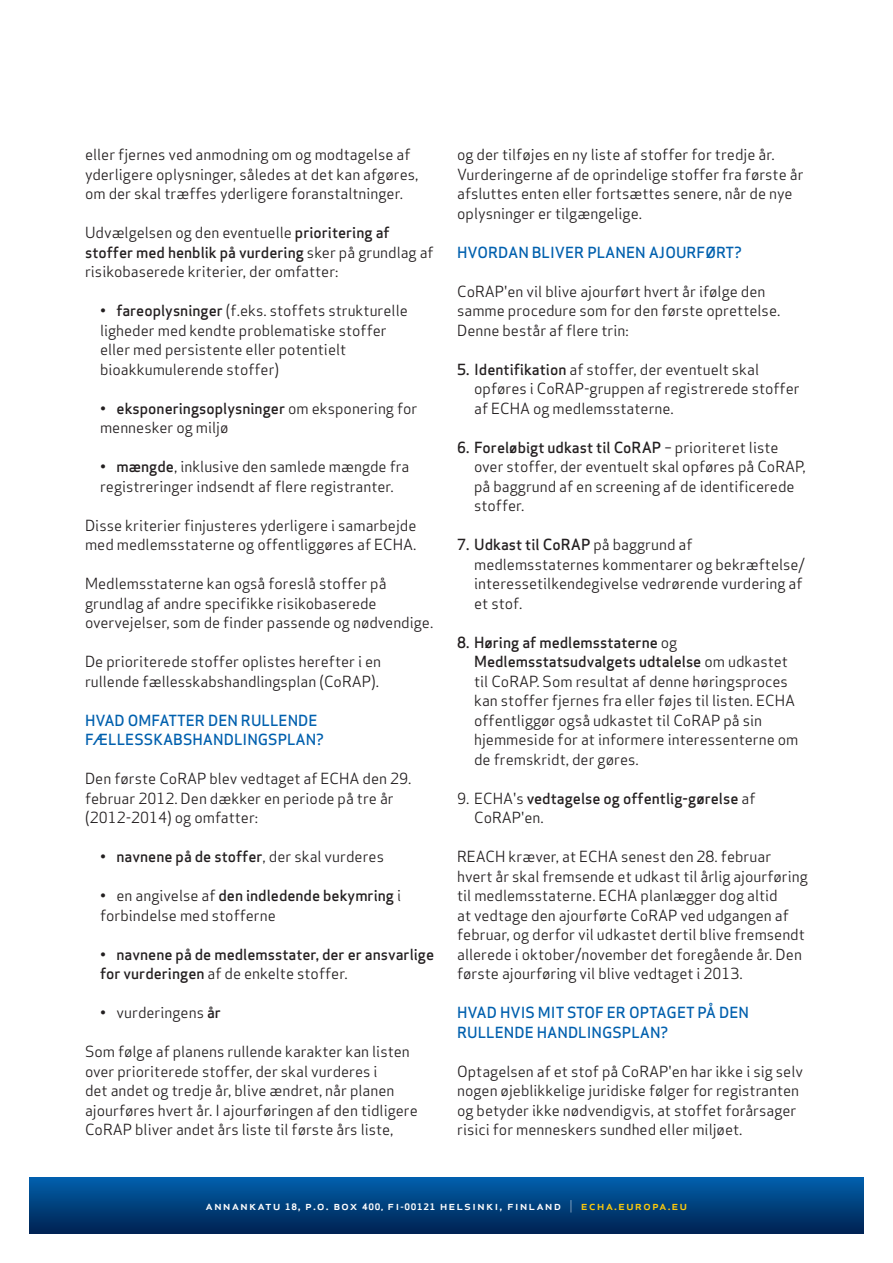
<style>
.page{position:relative;width:893px;height:1263px;background:#fff}
.page>*{position:absolute;margin:0;border:0;box-sizing:border-box;transform-origin:0 0}
.t1{font:15px/19.5px "Apex Sans";color:#231f20}
.t2{font:500 15px/19.5px "Apex Sans";color:#231f20}
.t3{font:500 15px/19.5px "Apex Sans";color:#0160ae}
.t4{font:500 12.15px "Apex Sans";letter-spacing:.075em;color:#fff;scale:1.08 1}
.s1{font-weight:500}
.s2{font-weight:400}
.s3{font-weight:700;font-size:8.7px}
.s4{font-weight:700;font-size:8.25px}
.s5{font-weight:300}
.s6{color:#feca0a}
</style>
<div class="page">
<svg style="left:30px;top:1178px;width:833px;height:55px;background:#00407e"></svg>
<p class="t1" style="left:85px;top:144px;width:335px">eller fjernes ved anmodning om og modtagelse af yderligere oplysninger, således at det kan afgøres, om der skal træffes yderligere foranstaltninger.</p>
<p class="t1" style="left:85px;top:222px;width:350px">Udvælgelsen og den eventuelle <span class="s1">prioritering af stoffer med henblik på vurdering</span> sker på grundlag af risikobaserede kriterier, der omfatter:</p>
<p class="t1" style="left:100px;top:300px;width:309px"><span class="s1">• fareoplysninger</span> (f.eks. stoffets strukturelle ligheder med kendte problematiske stoffer eller med persistente eller potentielt bioakkumulerende stoffer)</p>
<p class="t1" style="left:100px;top:397px;width:319px"><span class="s1">• eksponeringsoplysninger</span> om eksponering for mennesker og miljø</p>
<p class="t1" style="left:100px;top:456px;width:311px"><span class="s1">• mængde</span>, inklusive den samlede mængde fra registreringer indsendt af flere registranter.</p>
<p class="t1" style="left:85px;top:514px;width:333px">Disse kriterier finjusteres yderligere i samarbejde med medlemsstaterne og offentliggøres af ECHA.</p>
<p class="t1" style="left:85px;top:573px;width:350px">Medlemsstaterne kan også foreslå stoffer på grundlag af andre specifikke risikobaserede overvejelser, som de finder passende og nødvendige.</p>
<p class="t1" style="left:85px;top:651px;width:298px">De prioriterede stoffer oplistes herefter i en rullende fællesskabshandlingsplan (CoRAP).</p>
<p class="t3" style="left:85px;top:709px;width:240px">HVAD OMFATTER DEN RULLENDE<br>FÆLLESSKABSHANDLINGSPLAN?</p>
<p class="t1" style="left:85px;top:768px;width:328px">Den første CoRAP blev vedtaget af ECHA den 29. februar 2012. Den dækker en periode på tre år (2012-2014) og omfatter:</p>
<p class="t2" style="left:100px;top:845px;width:285px">• navnene på de stoffer<span class="s2">, der skal vurderes</span></p>
<p class="t1" style="left:100px;top:885px;width:303px">• en angivelse af <span class="s1">den indledende bekymring</span> i forbindelse med stofferne</p>
<p class="t2" style="left:100px;top:943px;width:336px">• navnene på de medlemsstater, der er ansvarlige for vurderingen <span class="s2">af de enkelte stoffer.</span></p>
<p class="t1" style="left:100px;top:1002px;width:122px">• vurderingens <span class="s1">år</span></p>
<p class="t1" style="left:85px;top:1041px;width:334px">Som følge af planens rullende karakter kan listen over prioriterede stoffer, der skal vurderes i<br>det andet og tredje år, blive ændret, når planen ajourføres hvert år. I ajourføringen af den tidligere CoRAP bliver andet års liste til første års liste,</p>
<p class="t1" style="left:457px;top:144px;width:348px">og der tilføjes en ny liste af stoffer for tredje år.<br>Vurderingerne af de oprindelige stoffer fra første år afsluttes enten eller fortsættes senere, når de nye oplysninger er tilgængelige.</p>
<p class="t3" style="left:457px;top:241px;width:286px">HVORDAN BLIVER PLANEN AJOURFØRT?</p>
<p class="t1" style="left:457px;top:280px;width:325px">CoRAP'en vil blive ajourført hvert år ifølge den samme procedure som for den første oprettelse.<br>Denne består af flere trin:</p>
<p class="t1" style="left:474px;top:358px;width:327px;text-indent:-17px"><span class="s1">5. Identifikation</span> af stoffer, der eventuelt skal opføres i CoRAP-gruppen af registrerede stoffer af ECHA og medlemsstaterne.</p>
<p class="t1" style="left:474px;top:436px;width:333px;text-indent:-17px"><span class="s1">6. Foreløbigt udkast til CoRAP</span> – prioriteret liste over stoffer, der eventuelt skal opføres på CoRAP, på baggrund af en screening af de identificerede stoffer.</p>
<p class="t1" style="left:474px;top:534px;width:332px;text-indent:-17px"><span class="s1">7. Udkast til CoRAP</span> på baggrund af medlemsstaternes kommentarer og bekræftelse/ interessetilkendegivelse vedrørende vurdering af et stof.</p>
<p class="t1" style="left:474px;top:631px;width:326px;text-indent:-17px"><span class="s1">8. Høring af medlemsstaterne</span> og <span class="s1">Medlemsstatsudvalgets udtalelse</span> om udkastet til CoRAP. Som resultat af denne høringsproces kan stoffer fjernes fra eller føjes til listen. ECHA offentliggør også udkastet til CoRAP på sin hjemmeside for at informere interessenterne om de fremskridt, der gøres.</p>
<p class="t2" style="left:474px;top:787px;width:283px;text-indent:-17px"><span class="s2">9. ECHA's</span> vedtagelse og offentlig-gørelse <span class="s2">af<br>CoRAP'en.</span></p>
<p class="t1" style="left:457px;top:846px;width:352px">REACH kræver, at ECHA senest den 28. februar hvert år skal fremsende et udkast til årlig ajourføring til medlemsstaterne. ECHA planlægger dog altid<br>at vedtage den ajourførte CoRAP ved udgangen af februar, og derfor vil udkastet dertil blive fremsendt allerede i oktober/november det foregående år. Den første ajourføring vil blive vedtaget i 2013.</p>
<p class="t3" style="left:457px;top:1001px;width:293px">HVAD HVIS MIT STOF ER OPTAGET PÅ DEN<br>RULLENDE HANDLINGSPLAN?</p>
<p class="t1" style="left:457px;top:1060px;width:347px">Optagelsen af et stof på CoRAP'en har ikke i sig selv nogen øjeblikkelige juridiske følger for registranten og betyder ikke nødvendigvis, at stoffet forårsager risici for menneskers sundhed eller miljøet.</p>
<p class="t4" style="left:206px;top:1195px;width:448px">annankatu <span class="s3">18</span>, p.o. box <span class="s3">400,</span> fi<span class="s4">-</span><span class="s3">00121</span> helsinki, finland <span class="s5">|</span> <span class="s6">echa.europa.eu</span></p>
</div>
